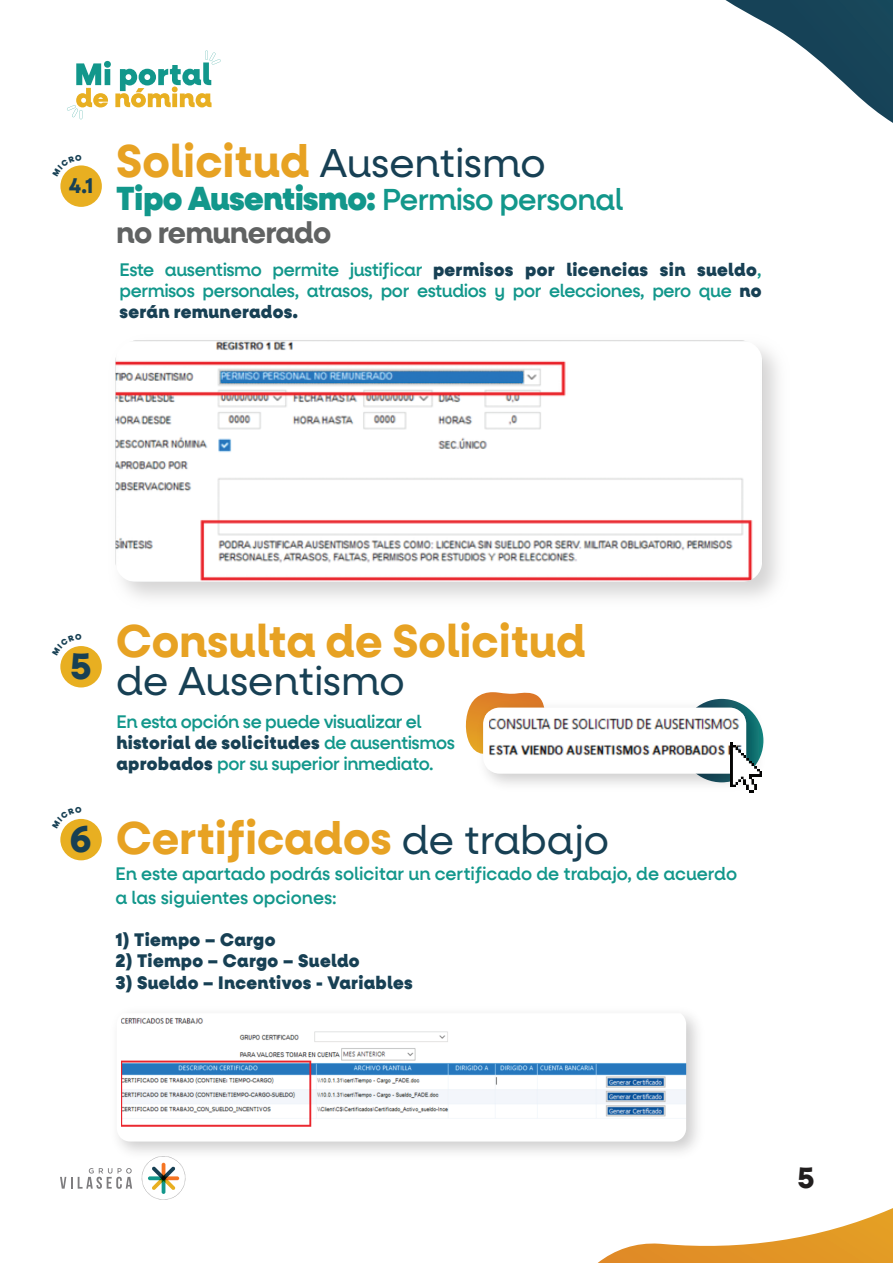
<style>
.page{position:relative;width:893px;height:1263px;background:#fff}
.page>*{position:absolute;margin:0;border:0;box-sizing:border-box;transform-origin:0 0}
.t1{font:700 45.45px "Neulis Alt";color:#e7a223}
.t2{font:40.5px "Neulis Alt";color:#174054}
.t3{font:700 37.5px "Neulis Alt";color:#174054}
.t4{font:900 33px "Neulis Alt";letter-spacing:-.02em;color:#12978b}
.t5{font:700 30px "Neulis Alt";letter-spacing:-.02em;color:#606262}
.t6{font:700 30px "Neulis Alt";color:#211e1e}
.t7{font:500 18px/21.1px "Neulis Alt";letter-spacing:-.02em;color:#12978b}
.t8{font:500 18px/24.2px "Neulis Alt";color:#12978b}
.t9{font:900 18px "Neulis Alt";letter-spacing:.02em;color:#174054}
.s1{font-weight:700;font-size:45.45px;color:#e7a223}
.s2{font-weight:500;font-size:30px}
.s3{font-weight:900;color:#174054}
.s4{font-size:37.5px;color:#174054}
.s5{font-weight:400;font-size:40.5px;color:#174054}
</style>
<div class="page">
<svg style="left:140px;top:1154px;width:47px;height:48px"></svg>
<svg style="left:142px;top:1165px;width:43px;height:35px"></svg>
<svg style="left:60px;top:1168px;width:72px;height:21px"></svg>
<div style="left:60px;top:646px;width:42px;height:41px;background:#e8af21;border-radius:50%"></div>
<div style="left:60px;top:819px;width:42px;height:41px;background:#e8af21;border-radius:50%"></div>
<img style="left:121px;top:1013px;width:565px;height:128px">
<svg style="left:598px;top:1208px;width:295px;height:55px"></svg>
<svg style="left:725px;top:0;width:168px;height:123px"></svg>
<div style="left:60px;top:165px;width:42px;height:42px;background:#e8af21;border-radius:50%"></div>
<img style="left:116px;top:341px;width:646px;height:241px">
<svg style="left:465px;top:692px;width:71px;height:54px"></svg>
<img style="left:471px;top:695px;width:283px;height:98px">
<img style="left:489px;top:717px;width:191px;height:57px">
<div style="left:483px;top:707px;width:6px;height:67px;background:#fff"></div>
<div style="left:483px;top:707px;width:263px;height:10px;background:#fff"></div>
<svg style="left:67px;top:51px;width:154px;height:68px"></svg>
<img style="left:680px;top:699px;width:84px;height:93px">
<svg style="left:64px;top:646px;width:18px;height:9px"></svg>
<svg style="left:64px;top:818px;width:18px;height:10px"></svg>
<svg style="left:63px;top:165px;width:19px;height:11px"></svg>
<h2 class="t2" style="left:69px;top:140px;width:478px"><sub>4.1</sub> <span class="s1">Solicitud</span> Ausentismo</h2>
<h3 class="t4" style="left:116px;top:178px;width:508px">Tipo Ausentismo: <span class="s2">Permiso personal</span></h3>
<h3 class="t5" style="left:116px;top:215px;width:217px">no remunerado</h3>
<p class="t7" style="left:120px;top:259px;width:643px;text-align:justify">Este ausentismo permite justificar <span class="s3">permisos por licencias sin sueldo</span>, permisos personales, atrasos, por estudios y por elecciones, pero que <span class="s3">no serán remunerados.</span></p>
<h3 class="t3" style="left:70px;top:644px;width:23px">5</h3>
<h1 class="t1" style="left:116px;top:615px;width:471px">Consulta de Solicitud</h1>
<h2 class="t2" style="left:116px;top:658px;width:290px">de Ausentismo</h2>
<p class="t7" style="left:116px;top:712px;width:340px">En esta opción se puede visualizar el <span class="s3">historial de solicitudes</span> de ausentismos <span class="s3">aprobados</span> por su superior inmediato.</p>
<h1 class="t1" style="left:70px;top:811px;width:541px"><span class="s4">6</span> Certificados <span class="s5">de trabajo</span></h1>
<p class="t8" style="left:116px;top:862px;width:623px">En este apartado podrás solicitar un certificado de trabajo, de acuerdo a las siguientes opciones:</p>
<p class="t9" style="left:116px;top:929px;width:161px">1) Tiempo – Cargo</p>
<p class="t9" style="left:116px;top:950px;width:246px">2) Tiempo – Cargo – Sueldo</p>
<p class="t9" style="left:116px;top:971px;width:299px">3) Sueldo – Incentivos - Variables</p>
<h3 class="t6" style="left:797px;top:1159px;width:19px">5</h3>
</div>
